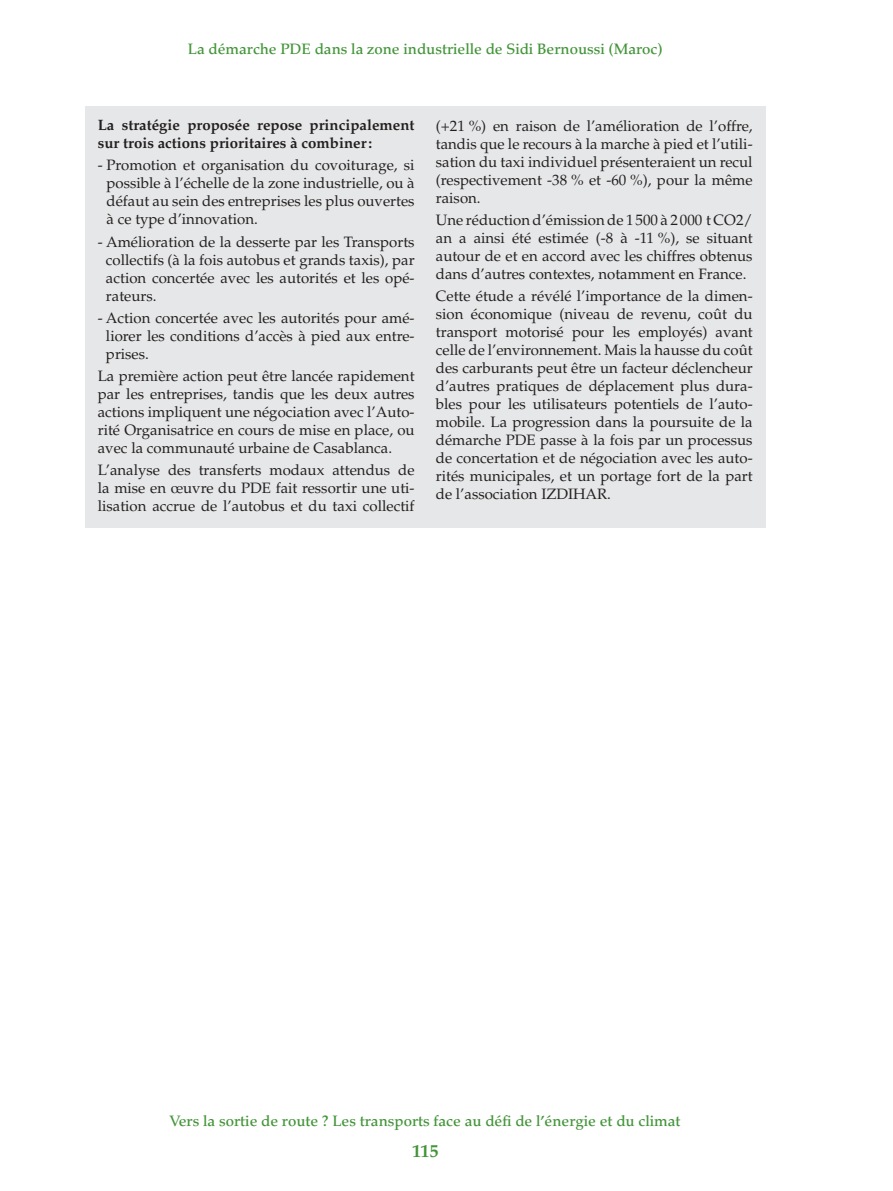
<style>
.page{position:relative;width:893px;height:1191px;background:#fff}
.page>*{position:absolute;margin:0;border:0;box-sizing:border-box;transform-origin:0 0}
.t1{font:700 18px "Palatino";color:#439539}
.t2{font:15px/18px "Palatino";color:#231f20;text-align:justify}
.t3{font:500 15px "Palatino";color:#439539}
.t4{font:700 15px/18px "Palatino";color:#231f20}
</style>
<div class="page">
<div style="left:85px;top:106px;width:680px;height:421px;background:#e6e7e8"></div>
<p class="t3" style="left:188px;top:43px;width:476px">La démarche PDE dans la zone industrielle de Sidi Bernoussi (Maroc)</p>
<p class="t4" style="left:98px;top:118px;width:318px">La stratégie proposée repose principalement sur trois actions prioritaires à combiner :</p>
<p class="t2" style="left:107px;top:158px;width:310px;text-indent:-9px">- Promotion et organisation du covoiturage, si possible à l’échelle de la zone industrielle, ou à défaut au sein des entreprises les plus ouvertes à ce type d’innovation.</p>
<p class="t2" style="left:106px;top:234px;width:310px;text-indent:-8px">- Amélioration de la desserte par les Transports collectifs (à la fois autobus et grands taxis), par action concertée avec les autorités et les opé&shy;rateurs.</p>
<p class="t2" style="left:106px;top:310px;width:310px;text-indent:-8px">- Action concertée avec les autorités pour amé&shy;liorer les conditions d’accès à pied aux entre&shy;prises.</p>
<p class="t2" style="left:98px;top:369px;width:318px">La première action peut être lancée rapidement par les entreprises, tandis que les deux autres actions impliquent une négociation avec l’Auto&shy;rité Organisatrice en cours de mise en place, ou avec la communauté urbaine de Casablanca.</p>
<p class="t2" style="left:98px;top:463px;width:318px">L’analyse des transferts modaux attendus de la mise en œuvre du PDE fait ressortir une uti&shy;lisation accrue de l’autobus et du taxi collectif</p>
<p class="t2" style="left:436px;top:118px;width:318px">(+21 %) en raison de l’amélioration de l’offre, tandis que le recours à la marche à pied et l’utili&shy;sation du taxi individuel présenteraient un recul (respectivement -38 % et -60 %), pour la même raison.</p>
<p class="t2" style="left:436px;top:212px;width:318px">Une réduction d’émission de 1 500 à 2 000 t CO2/ an a ainsi été estimée (-8 à -11 %), se situant autour de et en accord avec les chiffres obtenus dans d’autres contextes, notamment en France.</p>
<p class="t2" style="left:436px;top:289px;width:318px">Cette étude a révélé l’importance de la dimen&shy;sion économique (niveau de revenu, coût du transport motorisé pour les employés) avant celle de l’environnement. Mais la hausse du coût des carburants peut être un facteur déclencheur d’autres pratiques de déplacement plus dura&shy;bles pour les utilisateurs potentiels de l’auto&shy;mobile. La progression dans la poursuite de la démarche PDE passe à la fois par un processus de concertation et de négociation avec les auto&shy;rités municipales, et un portage fort de la part de l’association IZDIHAR.</p>
<p class="t3" style="left:170px;top:1115px;width:512px">Vers la sortie de route ? Les transports face au défi de l’énergie et du climat</p>
<p class="t1" style="left:412px;top:1144px;width:28px">115</p>
</div>
